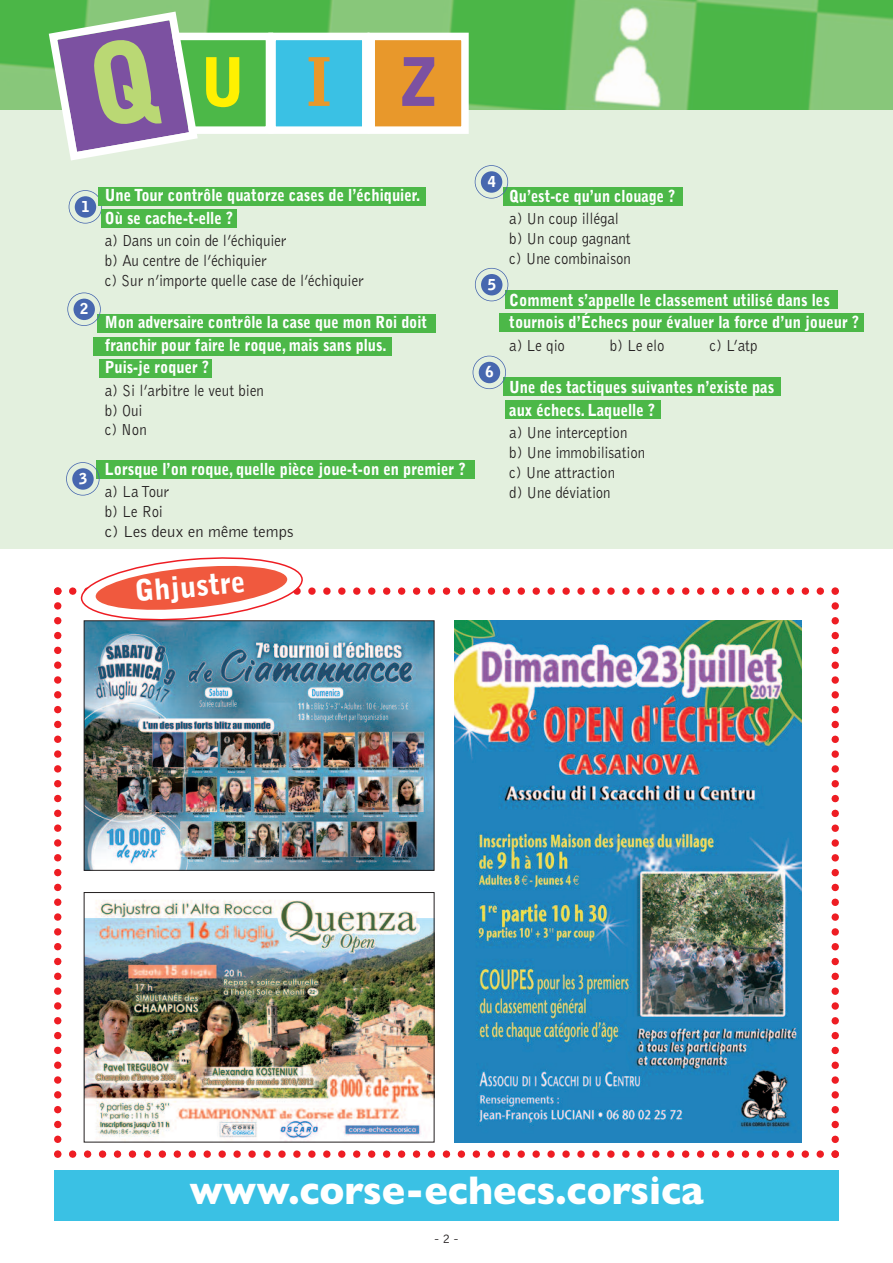
<style>
.page{position:relative;width:893px;height:1263px;background:#fff}
.page>*{position:absolute;margin:0;border:0;box-sizing:border-box;transform-origin:0 0}
.t1{font:900 66.45px "Bell Gothic";color:#fff101;scale:.94 1}
.t2{font:700 40.5px "Gill Sans";color:#fff}
.t3{font:900 28.95px "Bell Gothic";color:#fff}
.t4{font:300 16.5px/19.8px "Bell Gothic";color:#231f20;scale:.9 1}
.t5{font:900 16.5px/22.5px "Bell Gothic";color:#fff;scale:.9 1}
.t6{font:900 16.5px/22.5px "Bell Gothic";color:#fff;scale:.89 1}
.t7{font:900 16.5px "Bell Gothic";color:#fff;scale:.88 1}
.t8{font:900 15px "Bell Gothic";color:#fff}
.t9{font:300 13.5px "Bell Gothic";color:#231f20}
.s1{color:#e8982b}
.s2{color:#7c51a1}
</style>
<div class="page">
<img style="left:0;top:0;width:893px;height:110px">
<div style="left:0;top:110px;width:893px;height:439px;background:#e3f0de"></div>
<div style="left:179px;top:40px;width:87px;height:86px;background:#4cb848"></div>
<div style="left:172px;top:33px;width:101px;height:101px;border:8px solid #fff"></div>
<div style="left:276px;top:40px;width:86px;height:86px;background:#3ac1e4"></div>
<div style="left:268px;top:33px;width:102px;height:101px;border:8px solid #fff"></div>
<div style="left:375px;top:40px;width:86px;height:86px;background:#e8982b"></div>
<div style="left:367px;top:33px;width:102px;height:101px;border:8px solid #fff"></div>
<div style="left:69px;top:190px;width:33px;height:34px;border:2px solid #4767af;border-radius:50%"></div>
<div style="left:75px;top:196px;width:21px;height:22px;background:#4767af;border-radius:50%"></div>
<div style="left:98px;top:187px;width:327px;height:19px;background:#4cb848"></div>
<div style="left:102px;top:209px;width:135px;height:19px;background:#4cb848"></div>
<div style="left:98px;top:314px;width:338px;height:19px;background:#4cb848"></div>
<div style="left:97px;top:460px;width:378px;height:19px;background:#4cb848"></div>
<div style="left:503px;top:187px;width:179px;height:19px;background:#4cb848"></div>
<div style="left:505px;top:290px;width:332px;height:19px;background:#4cb848"></div>
<div style="left:499px;top:313px;width:365px;height:19px;background:#4cb848"></div>
<div style="left:503px;top:377px;width:278px;height:19px;background:#4cb848"></div>
<div style="left:505px;top:400px;width:155px;height:19px;background:#4cb848"></div>
<div style="left:93px;top:337px;width:298px;height:19px;background:#4cb848"></div>
<div style="left:100px;top:359px;width:112px;height:19px;background:#4cb848"></div>
<div style="left:67px;top:292px;width:34px;height:34px;border:2px solid #4767af;border-radius:50%"></div>
<div style="left:74px;top:299px;width:21px;height:21px;background:#4767af;border-radius:50%"></div>
<div style="left:66px;top:462px;width:34px;height:34px;border:2px solid #4767af;border-radius:50%"></div>
<div style="left:72px;top:468px;width:22px;height:22px;background:#4767af;border-radius:50%"></div>
<div style="left:475px;top:165px;width:33px;height:34px;border:2px solid #4767af;border-radius:50%"></div>
<div style="left:481px;top:171px;width:21px;height:22px;background:#4767af;border-radius:50%"></div>
<div style="left:475px;top:268px;width:33px;height:33px;border:2px solid #4767af;border-radius:50%"></div>
<div style="left:481px;top:274px;width:21px;height:21px;background:#4767af;border-radius:50%"></div>
<div style="left:473px;top:356px;width:33px;height:33px;border:2px solid #4767af;border-radius:50%"></div>
<div style="left:479px;top:362px;width:21px;height:21px;background:#4767af;border-radius:50%"></div>
<svg style="left:54px;top:557px;width:785px;height:601px"></svg>
<img style="left:86px;top:622px;width:346px;height:247px">
<div style="left:84px;top:620px;width:350px;height:251px;border:1px solid #231f20"></div>
<img style="left:86px;top:894px;width:346px;height:246px">
<div style="left:84px;top:892px;width:350px;height:250px;border:1px solid #231f20"></div>
<div style="left:54px;top:1170px;width:785px;height:50px;background:#3ac1e4"></div>
<div style="left:454px;top:620px;width:363px;height:522px;background:#fff"></div>
<img style="left:454px;top:620px;width:348px;height:522px">
<svg style="left:44px;top:7px;width:158px;height:154px"></svg>
<h1 class="t1" style="left:200px;top:57px;width:254px">U<span class="s1">I</span><span class="s2">Z</span></h1>
<p class="t8" style="left:82px;top:201px;width:10px">1</p>
<p class="t5" style="left:105px;top:185px;width:352px">Une Tour contrôle quatorze cases de l’échiquier.<br>Où se cache-t-elle ?</p>
<p class="t4" style="left:105px;top:232px;width:289px">a) Dans un coin de l’échiquier<br>b) Au centre de l’échiquier<br>c) Sur n’importe quelle case de l’échiquier</p>
<p class="t6" style="left:105px;top:312px;width:364px">Mon adversaire contrôle la case que mon Roi doit franchir pour faire le roque, mais sans plus.<br>Puis-je roquer ?</p>
<p class="t4" style="left:105px;top:381px;width:178px">a) Si l’arbitre le veut bien b) Oui<br>c) Non</p>
<p class="t5" style="left:105px;top:459px;width:403px">Lorsque l’on roque, quelle pièce joue-t-on en premier ?</p>
<p class="t4" style="left:105px;top:483px;width:211px">a) La Tour<br>b) Le Roi<br>c) Les deux en même temps</p>
<p class="t8" style="left:80px;top:303px;width:10px">2</p>
<p class="t8" style="left:79px;top:473px;width:10px">3</p>
<h3 class="t3" style="left:134px;top:580px;width:112px;rotate:-5deg">Ghjustre</h3>
<p class="t8" style="left:488px;top:176px;width:10px">4</p>
<p class="t8" style="left:488px;top:279px;width:10px">5</p>
<p class="t8" style="left:485px;top:366px;width:10px">6</p>
<p class="t7" style="left:509px;top:189px;width:190px">Qu’est-ce qu’un clouage ?</p>
<p class="t4" style="left:509px;top:210px;width:137px">a) Un coup illégal b) Un coup gagnant c) Une combinaison</p>
<p class="t5" style="left:509px;top:290px;width:390px">Comment s’appelle le classement utilisé dans les tournois d’Échecs pour évaluer la force d’un joueur ?</p>
<p class="t4" style="left:509px;top:336px;width:63px">a) Le qio</p>
<p class="t4" style="left:610px;top:336px;width:62px">b) Le elo</p>
<p class="t4" style="left:710px;top:336px;width:55px">c) L’atp</p>
<p class="t5" style="left:509px;top:377px;width:296px">Une des tactiques suivantes n’existe pas aux échecs. Laquelle ?</p>
<p class="t4" style="left:509px;top:424px;width:153px">a) Une interception<br>b) Une immobilisation c) Une attraction<br>d) Une déviation</p>
<h2 class="t2" style="left:189px;top:1166px;width:516px">www.corse-echecs.corsica</h2>
<p class="t9" style="left:434px;top:1233px;width:25px">-2-</p>
</div>
